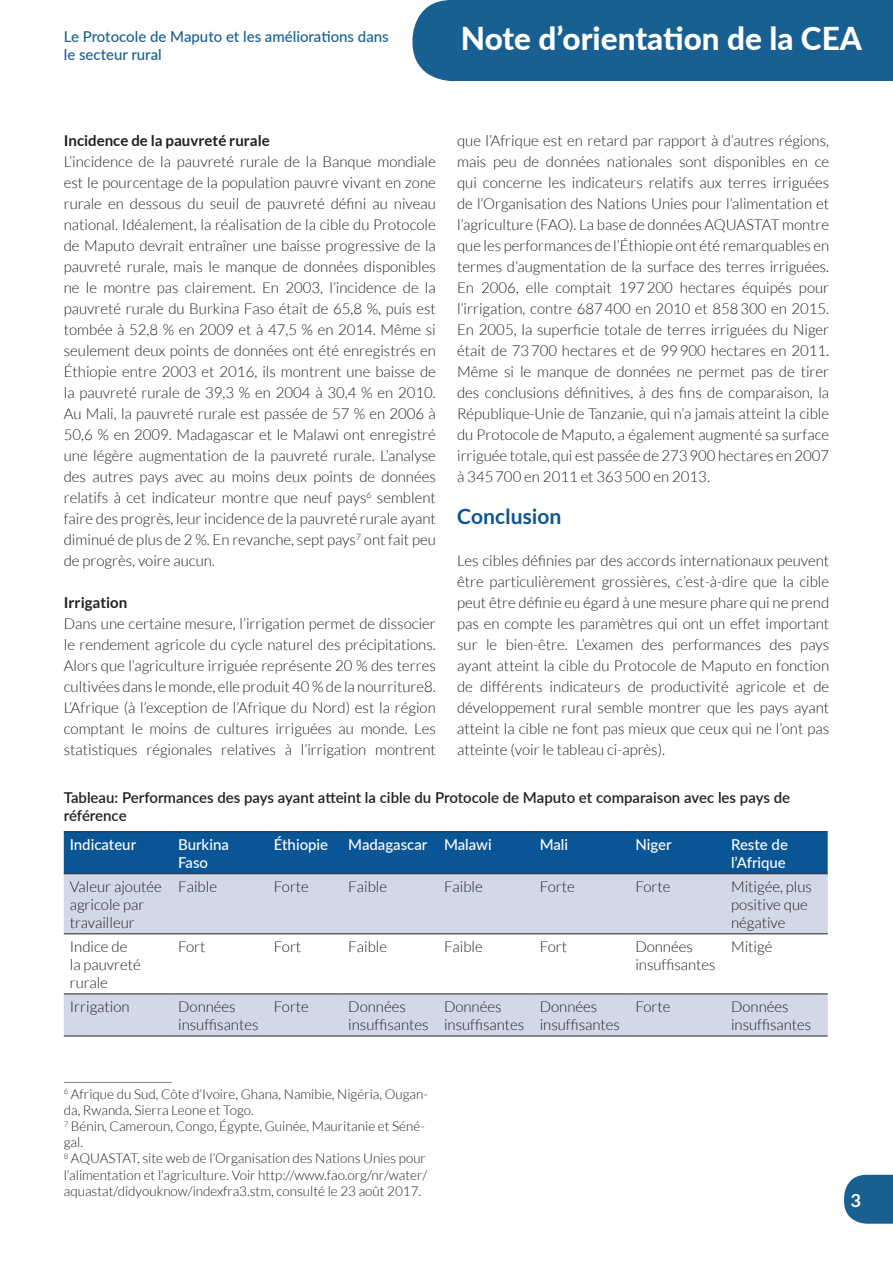
<style>
.page{position:relative;width:893px;height:1263px;background:#fff}
.page>*{position:absolute;margin:0;border:0;box-sizing:border-box;transform-origin:0 0}
.t1{font:800 31.5px "Lato";color:#fff}
._05_Head2{font:700 21px "Lato";color:#095595}
.t2{font:700 18px "Lato";color:#fff}
._01_BodyText{font:300 15px/21px "Lato";color:#231f20;text-align:justify}
._10_Table_Text{font:300 15px/18px "Lato";color:#231f20}
._11_Table_Heading-wh{font:600 15px/18px "Lato";color:#231f20}
._10_Table_Text-2{font:500 15px/18px "Lato";color:#fff}
.t3{font:500 15px/18px "Lato";color:#196092}
._06_Head3{font:700 15px "Lato";color:#231f20}
._10_Footnote_Text{font:300 13.5px/16.2px "Lato";color:#231f20}
</style>
<div class="page">
<div style="left:412px;top:0;width:481px;height:81px;background:#196092"></div>
<svg style="left:844px;top:1175px;width:49px;height:49px;background:#2d6e9b"></svg>
<hr style="left:64px;top:1082px;width:108px;height:1px;background:#808285">
<div style="left:64px;top:832px;width:764px;height:41px;background:#095595"></div>
<svg style="left:64px;top:874px;width:764px;height:162px;fill:#d3d8e8"></svg>
<hr style="left:64px;top:831px;width:108px;height:1px;background:#231f20">
<hr style="left:172px;top:831px;width:96px;height:1px;background:#231f20">
<hr style="left:268px;top:831px;width:74px;height:1px;background:#231f20">
<hr style="left:342px;top:831px;width:96px;height:1px;background:#231f20">
<hr style="left:438px;top:831px;width:96px;height:1px;background:#231f20">
<hr style="left:534px;top:831px;width:95px;height:1px;background:#231f20">
<hr style="left:629px;top:831px;width:96px;height:1px;background:#231f20">
<hr style="left:725px;top:831px;width:103px;height:1px;background:#231f20">
<hr style="left:64px;top:873px;width:108px;height:1px;background:#231f20">
<hr style="left:172px;top:873px;width:96px;height:1px;background:#231f20">
<hr style="left:268px;top:873px;width:74px;height:1px;background:#231f20">
<hr style="left:342px;top:873px;width:96px;height:1px;background:#231f20">
<hr style="left:438px;top:873px;width:96px;height:1px;background:#231f20">
<hr style="left:534px;top:873px;width:95px;height:1px;background:#231f20">
<hr style="left:629px;top:873px;width:96px;height:1px;background:#231f20">
<hr style="left:725px;top:873px;width:103px;height:1px;background:#231f20">
<hr style="left:64px;top:933px;width:108px;height:1px;background:#231f20">
<hr style="left:172px;top:933px;width:96px;height:1px;background:#231f20">
<hr style="left:268px;top:933px;width:74px;height:1px;background:#231f20">
<hr style="left:342px;top:933px;width:96px;height:1px;background:#231f20">
<hr style="left:438px;top:933px;width:96px;height:1px;background:#231f20">
<hr style="left:534px;top:933px;width:95px;height:1px;background:#231f20">
<hr style="left:629px;top:933px;width:96px;height:1px;background:#231f20">
<hr style="left:725px;top:933px;width:103px;height:1px;background:#231f20">
<hr style="left:64px;top:994px;width:108px;height:1px;background:#231f20">
<hr style="left:172px;top:994px;width:96px;height:1px;background:#231f20">
<hr style="left:268px;top:994px;width:74px;height:1px;background:#231f20">
<hr style="left:342px;top:994px;width:96px;height:1px;background:#231f20">
<hr style="left:438px;top:994px;width:96px;height:1px;background:#231f20">
<hr style="left:534px;top:994px;width:95px;height:1px;background:#231f20">
<hr style="left:629px;top:994px;width:96px;height:1px;background:#231f20">
<hr style="left:725px;top:994px;width:103px;height:1px;background:#231f20">
<hr style="left:64px;top:1036px;width:108px;height:1px;background:#231f20">
<hr style="left:172px;top:1036px;width:96px;height:1px;background:#231f20">
<hr style="left:268px;top:1036px;width:74px;height:1px;background:#231f20">
<hr style="left:342px;top:1036px;width:96px;height:1px;background:#231f20">
<hr style="left:438px;top:1036px;width:96px;height:1px;background:#231f20">
<hr style="left:534px;top:1036px;width:95px;height:1px;background:#231f20">
<hr style="left:629px;top:1036px;width:96px;height:1px;background:#231f20">
<hr style="left:725px;top:1036px;width:103px;height:1px;background:#231f20">
<p class="t3" style="left:64px;top:27px;width:326px">Le Protocole de Maputo et les améliorations dans le secteur rural</p>
<h1 class="t1" style="left:461px;top:15px;width:403px">Note d’orientation de la CEA</h1>
<p class="_01_BodyText" style="left:457px;top:130px;width:374px">que l’Afrique est en retard par rapport à d’autres régions, mais peu de données nationales sont disponibles en ce qui concerne les indicateurs relatifs aux terres irriguées de l’Organisation des Nations Unies pour l’alimentation et l’agriculture (FAO). La base de données AQUASTAT montre que les performances de l’Éthiopie ont été remarquables en termes d’augmentation de la surface des terres irriguées.<br>En 2006, elle comptait 197200 hectares équipés pour l’irrigation, contre 687400 en 2010 et 858300 en 2015.<br>En 2005, la superficie totale de terres irriguées du Niger était de 73700 hectares et de 99900 hectares en 2011.<br>Même si le manque de données ne permet pas de tirer des conclusions définitives, à des fins de comparaison, la République-Unie de Tanzanie, qui n’a jamais atteint la cible du Protocole de Maputo, a également augmenté sa surface irriguée totale, qui est passée de 273900 hectares en 2007 à 345700 en 2011 et 363500 en 2013.</p>
<p class="_05_Head2" style="left:457px;top:504px;width:106px">Conclusion</p>
<p class="_01_BodyText" style="left:457px;top:550px;width:374px">Les cibles définies par des accords internationaux peuvent être particulièrement grossières, c’est-à-dire que la cible peut être définie eu égard à une mesure phare qui ne prend pas en compte les paramètres qui ont un effet important sur le bien-être. L’examen des performances des pays ayant atteint la cible du Protocole de Maputo en fonction de différents indicateurs de productivité agricole et de développement rural semble montrer que les pays ayant atteint la cible ne font pas mieux que ceux qui ne l’ont pas atteinte (voir le tableau ci-après).</p>
<p class="_11_Table_Heading-wh" style="left:64px;top:788px;width:728px">Tableau: Performances des pays ayant atteint la cible du Protocole de Maputo et comparaison avec les pays de référence</p>
<p class="_10_Table_Text-2" style="left:70px;top:835px;width:68px">Indicateur</p>
<p class="_10_Table_Text-2" style="left:178px;top:835px;width:52px">Burkina<br>Faso</p>
<p class="_10_Table_Text-2" style="left:274px;top:835px;width:56px">Éthiopie</p>
<p class="_10_Table_Text-2" style="left:348px;top:835px;width:81px">Madagascar</p>
<p class="_10_Table_Text-2" style="left:444px;top:835px;width:49px">Malawi</p>
<p class="_10_Table_Text-2" style="left:540px;top:835px;width:30px">Mali</p>
<p class="_10_Table_Text-2" style="left:635px;top:835px;width:38px">Niger</p>
<p class="_10_Table_Text-2" style="left:731px;top:835px;width:58px">Reste de l’Afrique</p>
<p class="_10_Table_Text" style="left:70px;top:877px;width:94px">Valeur ajoutée agricole par travailleur</p>
<p class="_10_Table_Text" style="left:178px;top:877px;width:40px">Faible</p>
<p class="_10_Table_Text" style="left:274px;top:877px;width:37px">Forte</p>
<p class="_10_Table_Text" style="left:348px;top:877px;width:40px">Faible</p>
<p class="_10_Table_Text" style="left:444px;top:877px;width:40px">Faible</p>
<p class="_10_Table_Text" style="left:540px;top:877px;width:37px">Forte</p>
<p class="_10_Table_Text" style="left:635px;top:877px;width:37px">Forte</p>
<p class="_10_Table_Text" style="left:731px;top:877px;width:82px">Mitigée, plus positive que négative</p>
<p class="_10_Table_Text" style="left:70px;top:937px;width:73px">Indice de la pauvreté rurale</p>
<p class="_10_Table_Text" style="left:178px;top:937px;width:29px">Fort</p>
<p class="_10_Table_Text" style="left:274px;top:937px;width:29px">Fort</p>
<p class="_10_Table_Text" style="left:348px;top:937px;width:40px">Faible</p>
<p class="_10_Table_Text" style="left:444px;top:937px;width:40px">Faible</p>
<p class="_10_Table_Text" style="left:540px;top:937px;width:29px">Fort</p>
<p class="_10_Table_Text" style="left:635px;top:937px;width:82px">Données insuffisantes</p>
<p class="_10_Table_Text" style="left:731px;top:937px;width:43px">Mitigé</p>
<p class="_10_Table_Text" style="left:70px;top:998px;width:61px">Irrigation</p>
<p class="_10_Table_Text" style="left:178px;top:998px;width:82px">Données insuffisantes</p>
<p class="_10_Table_Text" style="left:274px;top:998px;width:37px">Forte</p>
<p class="_10_Table_Text" style="left:348px;top:998px;width:82px">Données insuffisantes</p>
<p class="_10_Table_Text" style="left:444px;top:998px;width:82px">Données insuffisantes</p>
<p class="_10_Table_Text" style="left:540px;top:998px;width:82px">Données insuffisantes</p>
<p class="_10_Table_Text" style="left:635px;top:998px;width:37px">Forte</p>
<p class="_10_Table_Text" style="left:731px;top:998px;width:82px">Données insuffisantes</p>
<p class="_06_Head3" style="left:64px;top:132px;width:208px">Incidence de la pauvreté rurale</p>
<p class="_01_BodyText" style="left:64px;top:151px;width:374px">L’incidence de la pauvreté rurale de la Banque mondiale est le pourcentage de la population pauvre vivant en zone rurale en dessous du seuil de pauvreté défini au niveau national. Idéalement, la réalisation de la cible du Protocole de Maputo devrait entraîner une baisse progressive de la pauvreté rurale, mais le manque de données disponibles ne le montre pas clairement. En 2003, l’incidence de la pauvreté rurale du Burkina Faso était de 65,8 %, puis est tombée à 52,8 % en 2009 et à 47,5 % en 2014. Même si seulement deux points de données ont été enregistrés en Éthiopie entre 2003 et 2016, ils montrent une baisse de la pauvreté rurale de 39,3 % en 2004 à 30,4 % en 2010.<br>Au Mali, la pauvreté rurale est passée de 57 % en 2006 à 50,6 % en 2009. Madagascar et le Malawi ont enregistré une légère augmentation de la pauvreté rurale. L’analyse des autres pays avec au moins deux points de données relatifs à cet indicateur montre que neuf pays<sup>6</sup> semblent faire des progrès, leur incidence de la pauvreté rurale ayant diminué de plus de 2 %. En revanche, sept pays<sup>7</sup> ont fait peu de progrès, voire aucun.</p>
<p class="_06_Head3" style="left:64px;top:594px;width:65px">Irrigation</p>
<p class="_01_BodyText" style="left:64px;top:613px;width:374px">Dans une certaine mesure, l’irrigation permet de dissocier le rendement agricole du cycle naturel des précipitations.<br>Alors que l’agriculture irriguée représente 20 % des terres cultivées dans le monde, elle produit 40 % de la nourriture8.<br>L’Afrique (à l’exception de l’Afrique du Nord) est la région comptant le moins de cultures irriguées au monde. Les statistiques régionales relatives à l’irrigation montrent</p>
<p class="_10_Footnote_Text" style="left:64px;top:1086px;width:366px"><sup>6</sup> Afrique du Sud, Côte d’Ivoire, Ghana, Namibie, Nigéria, Ougan&shy;da, Rwanda, Sierra Leone et Togo.</p>
<p class="_10_Footnote_Text" style="left:64px;top:1118px;width:363px"><sup>7</sup> Bénin, Cameroun, Congo, Égypte, Guinée, Mauritanie et Séné&shy;gal.</p>
<p class="_10_Footnote_Text" style="left:64px;top:1150px;width:365px;text-align:justify"><sup>8</sup> AQUASTAT, site web de l’Organisation des Nations Unies pour l’alimentation et l’agriculture. Voir http://www.fao.org/nr/water/ aquastat/didyouknow/indexfra3.stm, consulté le 23 août 2017.</p>
<p class="t2" style="left:850px;top:1189px;width:12px">3</p>
</div>
